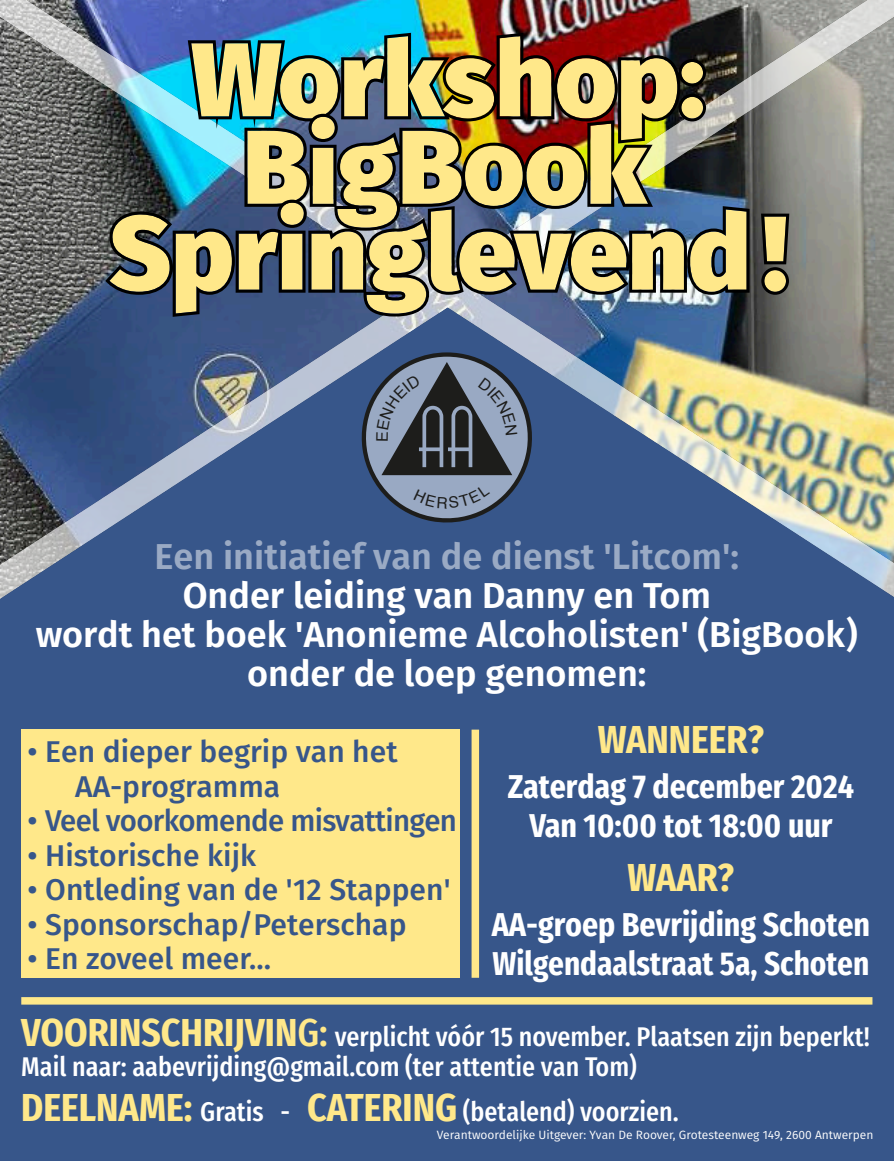
<style>
.page{position:relative;width:894px;height:1161px;background:#fff}
.page>*{position:absolute;margin:0;border:0;box-sizing:border-box;transform-origin:0 0}
.t1{font:800 105px/86.7px "Fira Sans";color:#ffe88a;text-align:center}
.t2{font:700 39px "Fira Sans Condensed";color:#ffe88a}
.t3{font:600 36px/39px "Fira Sans";color:#fff;text-align:center}
.t4{font:600 36px "Fira Sans";color:rgb(255 255 255/.5)}
.t5{font:700 33px/39px "Fira Sans Condensed";color:#fff;text-align:center}
.t6{font:500 30px/34.5px "Fira Sans";color:#37568a}
.t7{font:500 30px "Fira Sans";letter-spacing:-.025em;color:#37568a}
.t8{font:500 27px/30px "Fira Sans Condensed";color:#fff}
.t9{font:12px "Fira Sans";color:#fff}
.s1{font-weight:700;font-size:39px;color:#ffe88a}
.s2{font-size:39px;color:#ffe88a}
</style>
<div class="page">
<div style="left:0;top:599px;width:893px;height:562px;background:#37568a"></div>
<div style="left:21px;top:730px;width:438px;height:248px;background:#ffe88a"></div>
<img style="left:0;top:0;width:893px;height:599px">
<div style="left:471px;top:730px;width:8px;height:248px;background:#ffe88a"></div>
<div style="left:21px;top:997px;width:851px;height:8px;background:#ffe88a"></div>
<img style="left:188px;top:33px;width:517px;height:111px">
<img style="left:244px;top:114px;width:408px;height:86px">
<img style="left:105px;top:200px;width:644px;height:117px">
<svg style="left:760px;top:214px;width:29px;height:81px;background:#484845"></svg>
<svg style="left:360px;top:352px;width:173px;height:173px;background:#5e6d85"></svg>
<h1 class="t1" style="left:109px;top:38px;width:679px">Workshop:<br>BigBook<br>Springlevend!</h1>
<h3 class="t4" style="left:154px;top:535px;width:586px">Een initiatief van de dienst 'Litcom':</h3>
<h3 class="t3" style="left:36px;top:576px;width:823px">Onder leiding van Danny en Tom<br>wordt het boek 'Anonieme Alcoholisten' (BigBook) onder de loep genomen:</h3>
<p class="t6" style="left:75px;top:735px;width:323px;text-indent:-48px">• Een dieper begrip van het<br>AA-programma</p>
<p class="t7" style="left:28px;top:803px;width:431px">• Veel voorkomende misvattingen</p>
<p class="t6" style="left:28px;top:838px;width:230px">• Historische kijk</p>
<p class="t6" style="left:28px;top:873px;width:424px">• Ontleding van de '12 Stappen'</p>
<p class="t6" style="left:28px;top:907px;width:380px">• Sponsorschap/Peterschap</p>
<p class="t6" style="left:28px;top:942px;width:245px">• En zoveel meer…</p>
<h2 class="t2" style="left:597px;top:717px;width:168px">WANNEER?</h2>
<p class="t5" style="left:507px;top:768px;width:347px">Zaterdag 7 december 2024<br>Van 10:00 tot 18:00 uur</p>
<h2 class="t2" style="left:627px;top:855px;width:108px">WAAR?</h2>
<p class="t5" style="left:491px;top:906px;width:380px;text-align:left">AA-groep Bevrijding Schoten<br>Wilgendaalstraat 5a, Schoten</p>
<p class="t8" style="left:21px;top:1022px;width:849px"><span class="s1">VOORINSCHRIJVIN</span><span class="s2">G:</span> verplicht vóór 15 november. Plaatsen zijn beperkt!<br>Mail naar: aabevrijding@gmail.com (ter attentie van Tom)</p>
<p class="t8" style="left:21px;top:1097px;width:658px"><span class="s1">DEELNAME:</span> Gratis - <span class="s1">CATERING</span> (betalend) voorzien.</p>
<p class="t9" style="left:437px;top:1128px;width:438px">Verantwoordelijke Uitgever: Yvan De Roover, Grotesteenweg 149, 2600 Antwerpen</p>
</div>
